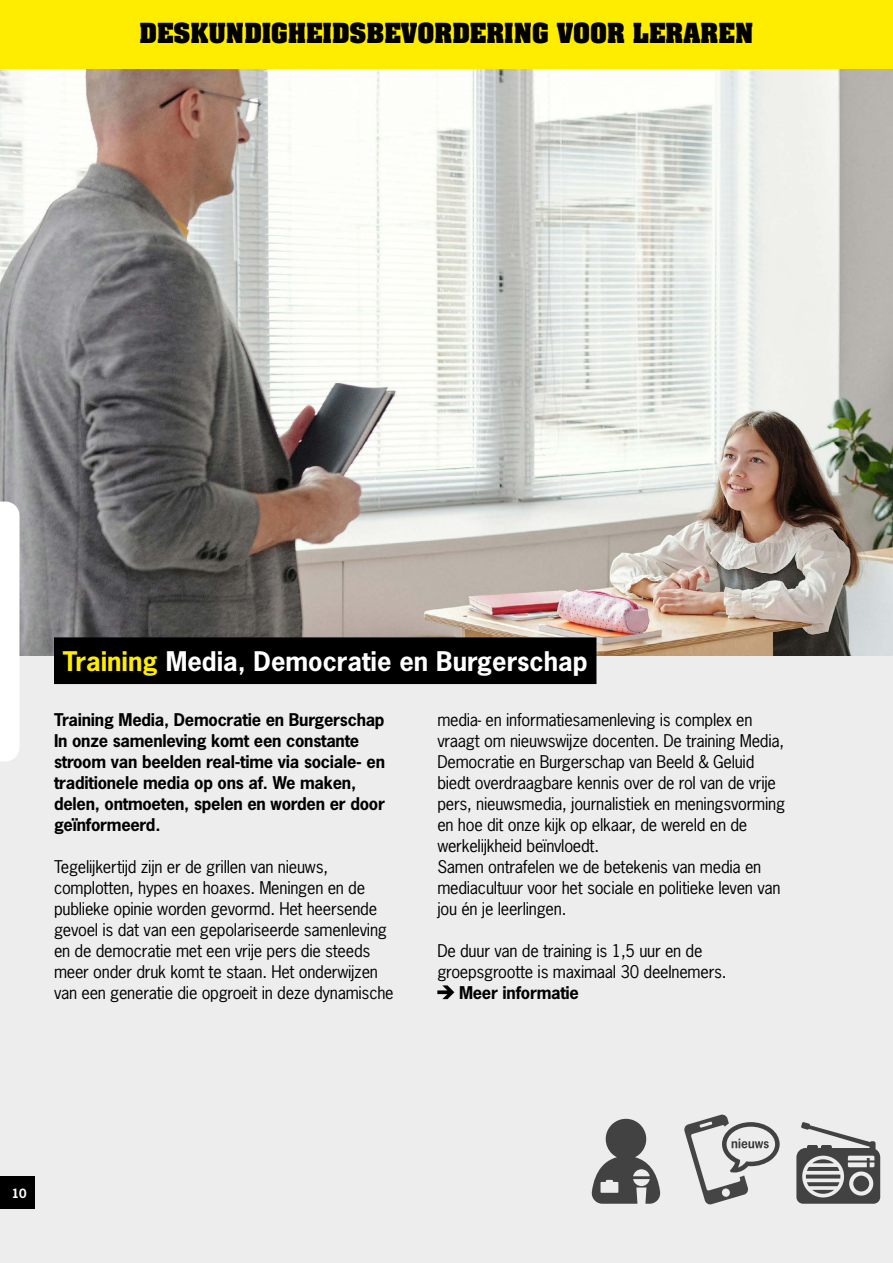
<style>
.page{position:relative;width:893px;height:1263px;background:#ededed}
.page>*{position:absolute;margin:0;border:0;box-sizing:border-box;transform-origin:0 0}
.t1{font:700 25.5px "News Gothic Std";color:#fff}
.t2{font:700 23.55px "Aachen Std";color:#000}
.t3{font:16.5px/21px "News Gothic Std";letter-spacing:-.015em;color:#000}
.t4{font:700 16.5px/21px "News Gothic Std";letter-spacing:-.015em;color:#000}
.t5{font:700 12px "News Gothic Std";color:#fff}
.s1{color:#ffed00}
</style>
<div class="page">
<img style="left:0;top:68px;width:893px;height:588px">
<svg style="left:437px;top:985px;width:17px;height:14px"></svg>
<div style="left:0;top:0;width:893px;height:68px;background:#ffed00"></div>
<div style="left:0;top:501px;width:19px;height:260px;background:#fff"></div>
<div style="left:54px;top:637px;width:542px;height:47px;background:#000"></div>
<svg style="left:592px;top:1119px;width:68px;height:85px"></svg>
<svg style="left:796px;top:1122px;width:84px;height:82px"></svg>
<div style="left:853px;top:1175px;width:16px;height:16px;background:#424242;border-radius:50%"></div>
<svg style="left:684px;top:1114px;width:96px;height:91px"></svg>
<div style="left:0;top:1177px;width:35px;height:32px;background:#000"></div>
<h2 class="t2" style="left:140px;top:16px;width:615px">DESKUNDIGHEIDSBEVORDERING VOOR LERAREN</h2>
<h1 class="t1" style="left:63px;top:644px;width:526px"><span class="s1">Training</span> Media, Democratie en Burgerschap</h1>
<p class="t4" style="left:54px;top:709px;width:332px">Training Media, Democratie en Burgerschap In onze samenleving komt een constante stroom van beelden real-time via sociale- en traditionele media op ons af. We maken, delen, ontmoeten, spelen en worden er door geïnformeerd.</p>
<p class="t3" style="left:54px;top:856px;width:341px">Tegelijkertijd zijn er de grillen van nieuws, complotten, hypes en hoaxes. Meningen en de publieke opinie worden gevormd. Het heersende gevoel is dat van een gepolariseerde samenleving en de democratie met een vrije pers die steeds meer onder druk komt te staan. Het onderwijzen van een generatie die opgroeit in deze dynamische</p>
<p class="t3" style="left:437px;top:709px;width:349px">media- en informatiesamenleving is complex en vraagt om nieuwswijze docenten. De training Media, Democratie en Burgerschap van Beeld &amp; Geluid biedt overdraagbare kennis over de rol van de vrije pers, nieuwsmedia, journalistiek en meningsvorming en hoe dit onze kijk op elkaar, de wereld en de werkelijkheid beïnvloedt.<br>Samen ontrafelen we de betekenis van media en mediacultuur voor het sociale en politieke leven van jou én je leerlingen.</p>
<p class="t3" style="left:437px;top:940px;width:291px">De duur van de training is 1,5 uur en de groepsgrootte is maximaal 30 deelnemers.</p>
<p class="t4" style="left:459px;top:982px;width:122px">Meer informatie</p>
<p class="t5" style="left:12px;top:1185px;width:16px">10</p>
</div>
